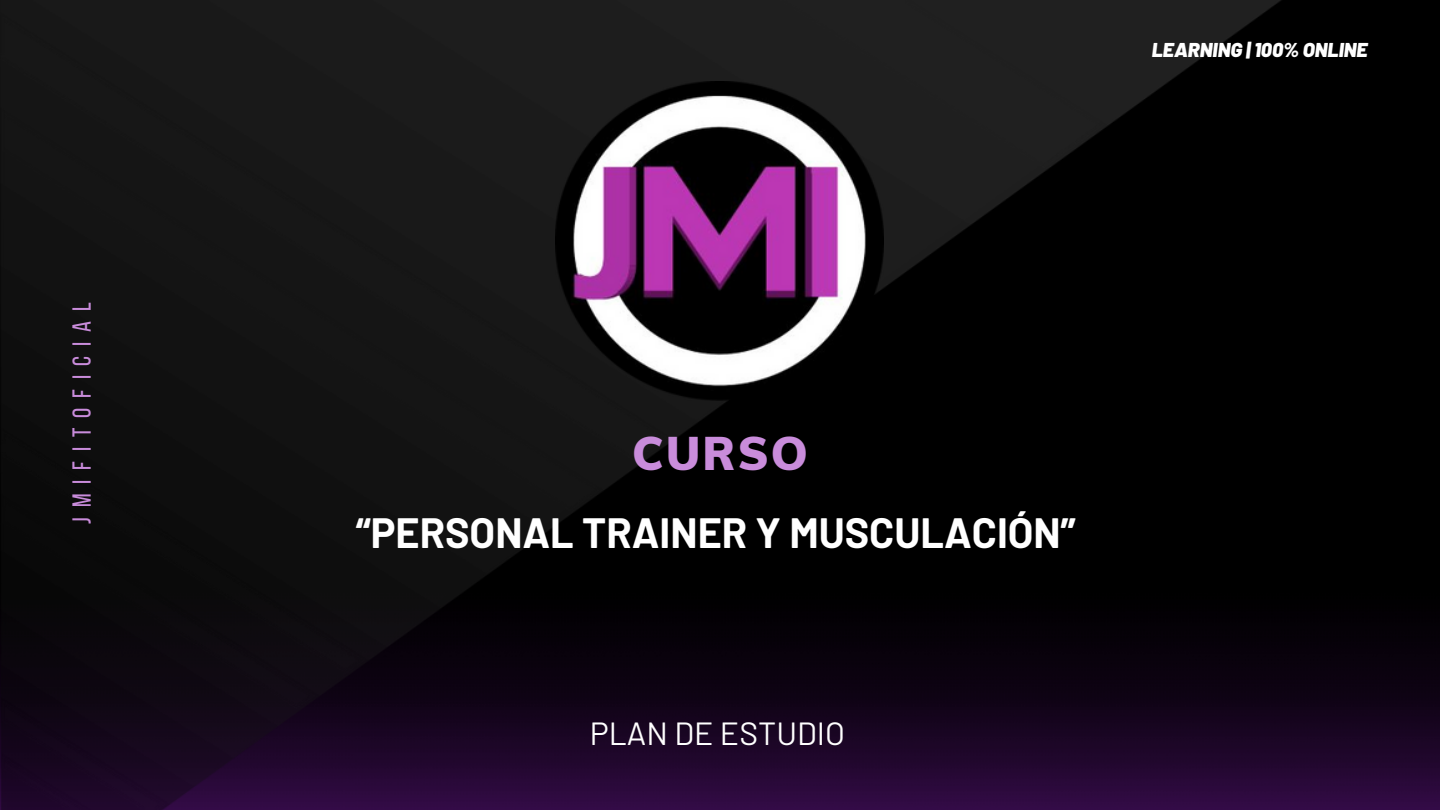
<style>
.page{position:relative;width:1440px;height:810px;background:#000}
.page>*{position:absolute;margin:0;border:0;box-sizing:border-box;transform-origin:0 0}
.t1{font:900 46.2px "Muli";letter-spacing:.045em;color:#c98cdb}
.t2{font:700 41.4px "Barlow";color:#fff}
.t3{font:32px "Barlow";color:#fff}
.t4{font:26px "Bebas Neue";letter-spacing:.38em;color:#c98cdb}
.t5{font:italic 900 20px "Barlow";color:#fff}
</style>
<div class="page">
<img style="left:1282px;top:645px;width:158px;height:165px">
<img style="left:0;top:0;width:1282px;height:810px">
<img style="left:555px;top:81px;width:329px;height:319px">
<p class="t4" style="left:71px;top:524px;width:223px;rotate:-90deg">jmifitoficial</p>
<h2 class="t5" style="left:1152px;top:37px;width:217px">LEARNING | 100% ONLINE</h2>
<h3 class="t1" style="left:632px;top:423px;width:177px">CURSO</h3>
<p class="t2" style="left:356px;top:507px;width:721px">“PERSONAL TRAINER Y MUSCULACIÓN”</p>
<p class="t3" style="left:590px;top:713px;width:257px">PLAN DE ESTUDIO</p>
</div>
